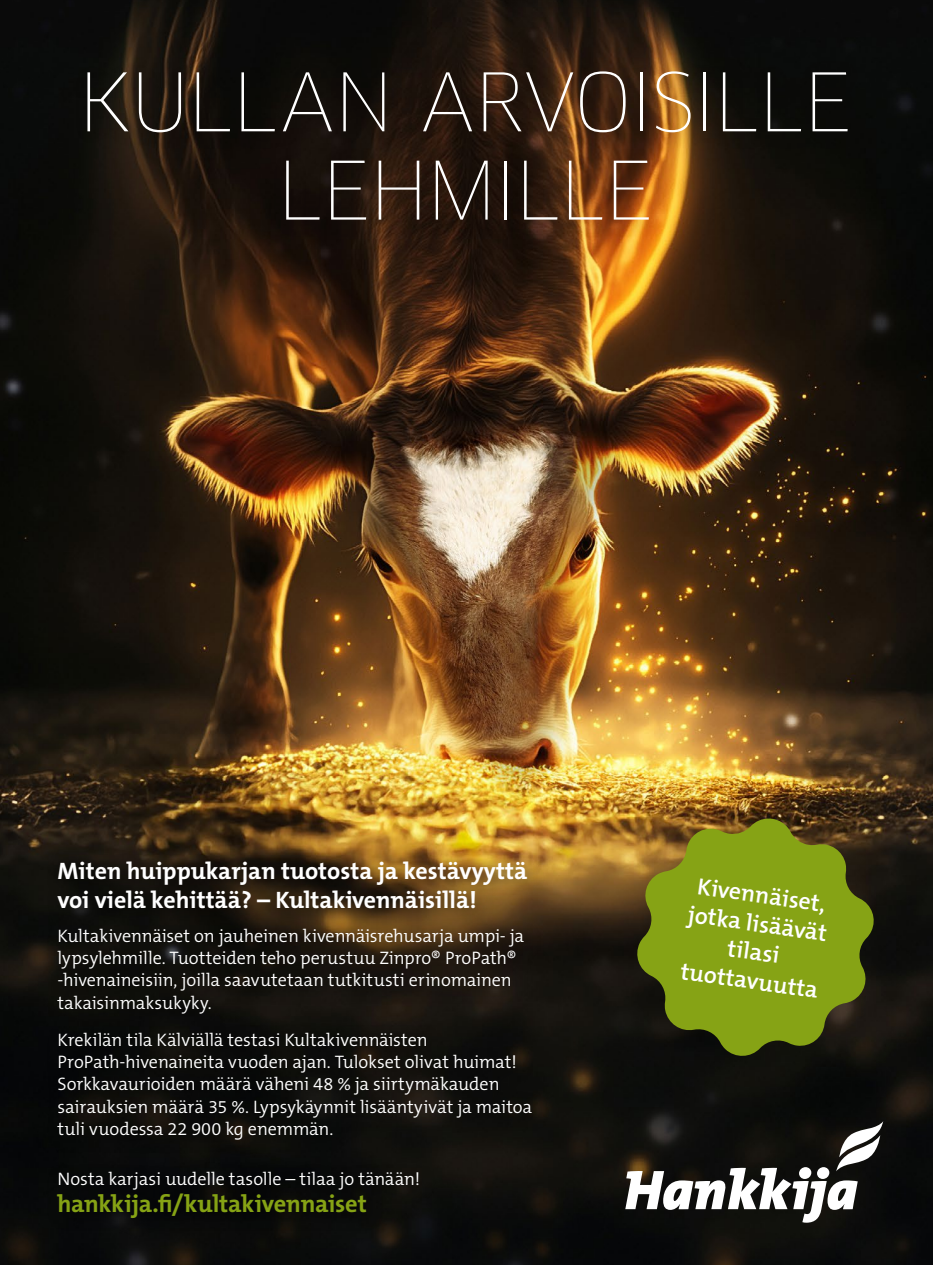
<style>
.page{position:relative;width:933px;height:1265px;background:#fff}
.page>*{position:absolute;margin:0;border:0;box-sizing:border-box;transform-origin:0 0}
.t1{font:100 78.58px/88.4px "Clan Pro";letter-spacing:-.015em;color:#fff;text-align:center}
.t2{font:700 24.5px "The Mix B W7";letter-spacing:-.01em;color:#86a315}
.t3{font:700 23.97px/28.7px "The Mix B W7";color:#fff}
.t4{font:600 23.62px/28.7px "The Mix B W6";color:#fff;text-align:center}
.t5{font:300 18.2px/22.2px "The Mix B W4";letter-spacing:-.005em;color:#fff}
</style>
<div class="page">
<img style="left:0;top:0;width:933px;height:1265px">
<svg style="left:625px;top:1121px;width:258px;height:102px"></svg>
<svg style="left:634px;top:816px;width:243px;height:242px;background:#6d7c15"></svg>
<div style="left:46px;top:849px;width:504px;height:388px;background:#000;opacity:.75"></div>
<div style="left:75px;top:59px;width:790px;height:180px;background:#0a0a08;opacity:.3"></div>
<h1 class="t1" style="left:78px;top:58px;width:776px">KULLAN ARVOISILLE<br>LEHMILLE</h1>
<h3 class="t3" style="left:58px;top:857px;width:471px">Miten huippukarjan tuotosta ja kestävyyttä voi vielä kehittää? – Kultakivennäisillä!</h3>
<p class="t5" style="left:58px;top:925px;width:468px">Kultakivennäiset on jauheinen kivennäisrehusarja umpi- ja lypsylehmille. Tuotteiden teho perustuu Zinpro® ProPath® -hivenaineisiin, joilla saavutetaan tutkitusti erinomainen takaisinmaksukyky.</p>
<p class="t5" style="left:58px;top:1029px;width:476px">Krekilän tila Kälviällä testasi Kultakivennäisten ProPath-hivenaineita vuoden ajan. Tulokset olivat huimat!<br>Sorkkavaurioiden määrä väheni 48 % ja siirtymäkauden sairauksien määrä 35 %. Lypsykäynnit lisääntyivät ja maitoa tuli vuodessa 22 900 kg enemmän.</p>
<p class="t5" style="left:58px;top:1168px;width:364px">Nosta karjasi uudelle tasolle – tilaa jo tänään!</p>
<h2 class="t2" style="left:58px;top:1188px;width:311px">hankkija.fi/kultakivennaiset</h2>
<p class="t4" style="left:694px;top:871px;width:141px;rotate:8deg">Kivennäiset, jotka lisäävät tilasi tuottavuutta</p>
</div>
